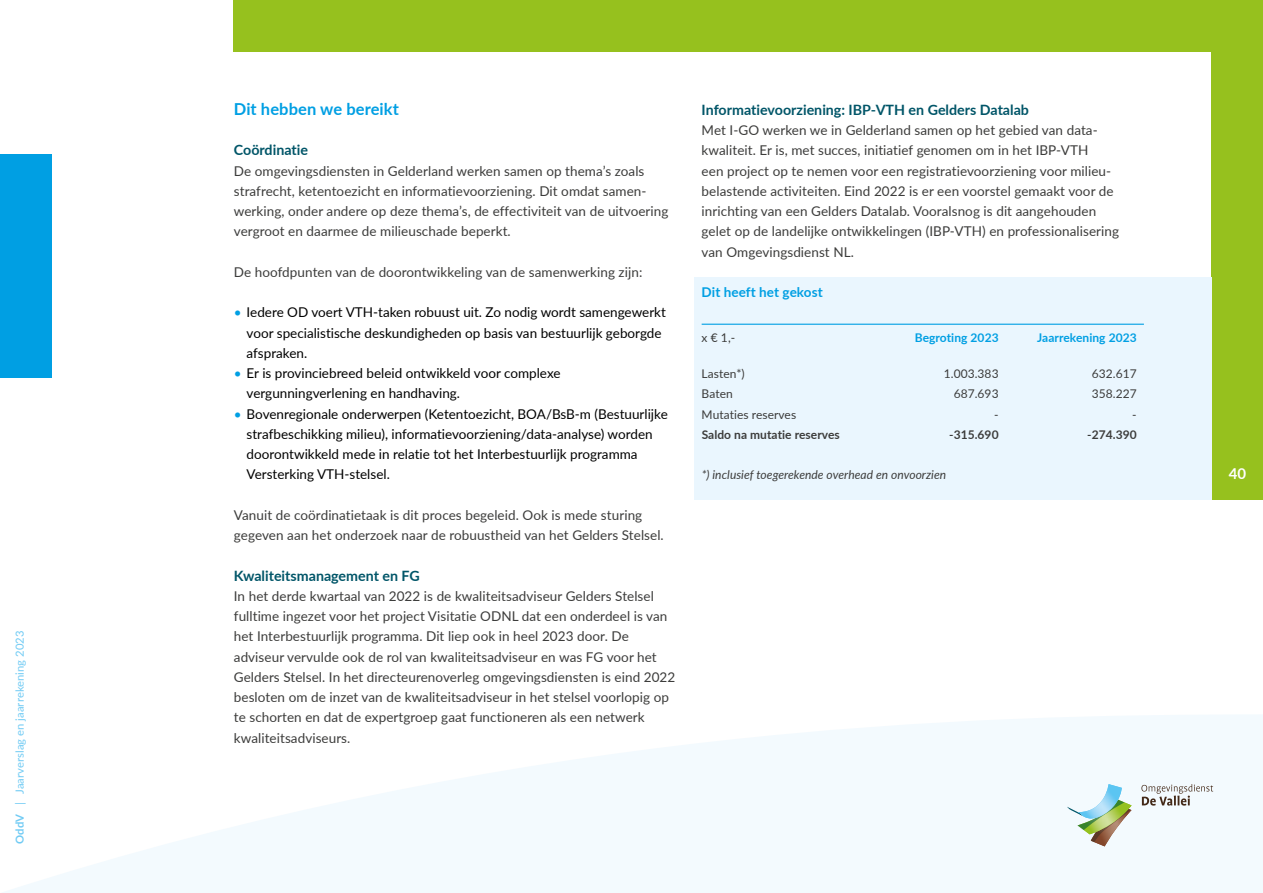
<style>
.page{position:relative;width:1263px;height:893px;background:#fff}
.page>*{position:absolute;margin:0;border:0;box-sizing:border-box;transform-origin:0 0}
.t1{font:700 16.5px "Lato";letter-spacing:.005em;color:#009fe3}
.t2{font:700 15px "Lato";color:#fff}
.t3{font:700 14.25px "Lato";color:#005568}
.t4{font:13.5px/20.2px "Lato";letter-spacing:.005em;color:#3c3c3b}
.t5{font:13.5px/20.2px "Lato";color:#000}
.t6{font:700 13.5px "Lato";letter-spacing:.005em;color:#009fe3}
.t7{font:12px "Lato";letter-spacing:.005em;color:#3c3c3b}
.t8{font:italic 12px "Lato";letter-spacing:.005em;color:#3c3c3b}
.t9{font:700 12px "Lato";letter-spacing:.005em;color:#3c3c3b}
.t10{font:700 12px "Lato";letter-spacing:.005em;color:#009fe3}
.t11{font:11.25px "Lato";letter-spacing:.005em;color:#71cbf4}
.s1{font-weight:700}
.s2{color:#009fe3}
</style>
<div class="page">
<div style="left:1212px;top:0;width:51px;height:500px;background:#96c11e"></div>
<div style="left:234px;top:0;width:1008px;height:51px;background:#96c11e"></div>
<svg style="left:3px;top:715px;width:1260px;height:178px;fill:#f3fafe"></svg>
<div style="left:0;top:154px;width:51px;height:224px;background:#009fe3"></div>
<div style="left:694px;top:277px;width:518px;height:222px;background:#eaf6fe"></div>
<hr style="left:702px;top:324px;width:442px;height:1px;background:#009fe3">
<svg style="left:1141px;top:784px;width:72px;height:22px"></svg>
<svg style="left:1067px;top:784px;width:64px;height:62px"></svg>
<img style="left:1078px;top:784px;width:44px;height:34px">
<p class="t11" style="left:12px;top:844px;width:215px;rotate:-90deg"><span class="s1">OddV</span> | Jaarverslag en jaarrekening 2023</p>
<p class="t1" style="left:234px;top:97px;width:166px">Dit hebben we bereikt</p>
<p class="t3" style="left:234px;top:140px;width:76px">Coördinatie</p>
<p class="t4" style="left:234px;top:160px;width:436px">De omgevingsdiensten in Gelderland werken samen op thema’s zoals strafrecht, ketentoezicht en informatievoorziening. Dit omdat samen&shy;werking, onder andere op deze thema’s, de effectiviteit van de uitvoering vergroot en daarmee de milieuschade beperkt.</p>
<p class="t4" style="left:234px;top:261px;width:410px">De hoofdpunten van de doorontwikkeling van de samenwerking zijn:</p>
<p class="t5" style="left:247px;top:302px;width:421px;text-indent:-13px"><span class="s2">•</span> Iedere OD voert VTH-taken robuust uit. Zo nodig wordt samengewerkt voor specialistische deskundigheden op basis van bestuurlijk geborgde afspraken.</p>
<p class="t5" style="left:247px;top:362px;width:315px;text-indent:-13px"><span class="s2">•</span> Er is provinciebreed beleid ontwikkeld voor complexe vergunningverlening en handhaving.</p>
<p class="t5" style="left:247px;top:403px;width:423px;text-indent:-13px"><span class="s2">•</span> Bovenregionale onderwerpen (Ketentoezicht, BOA/BsB-m (Bestuurlijke strafbeschikking milieu), informatievoorziening/data-analyse) worden doorontwikkeld mede in relatie tot het Interbestuurlijk programma Versterking VTH-stelsel.</p>
<p class="t4" style="left:234px;top:504px;width:431px">Vanuit de coördinatietaak is dit proces begeleid. Ook is mede sturing gegeven aan het onderzoek naar de robuustheid van het Gelders Stelsel.</p>
<p class="t3" style="left:234px;top:565px;width:188px">Kwaliteitsmanagement en FG</p>
<p class="t4" style="left:234px;top:585px;width:443px">In het derde kwartaal van 2022 is de kwaliteitsadviseur Gelders Stelsel fulltime ingezet voor het project Visitatie ODNL dat een onderdeel is van het Interbestuurlijk programma. Dit liep ook in heel 2023 door. De adviseur vervulde ook de rol van kwaliteitsadviseur en was FG voor het Gelders Stelsel. In het directeurenoverleg omgevingsdiensten is eind 2022 besloten om de inzet van de kwaliteitsadviseur in het stelsel voorlopig op te schorten en dat de expertgroep gaat functioneren als een netwerk kwaliteitsadviseurs.</p>
<p class="t3" style="left:702px;top:99px;width:329px">Informatievoorziening: IBP-VTH en Gelders Datalab</p>
<p class="t4" style="left:702px;top:119px;width:419px">Met I-GO werken we in Gelderland samen op het gebied van data&shy;kwaliteit. Er is, met succes, initiatief genomen om in het IBP-VTH<br>een project op te nemen voor een registratievoorziening voor milieu&shy;belastende activiteiten. Eind 2022 is er een voorstel gemaakt voor de inrichting van een Gelders Datalab. Vooralsnog is dit aangehouden gelet op de landelijke ontwikkelingen (IBP-VTH) en professionalisering van Omgevingsdienst NL.</p>
<p class="t6" style="left:702px;top:282px;width:123px">Dit heeft het gekost</p>
<p class="t7" style="left:702px;top:329px;width:35px">x € 1,-</p>
<p class="t10" style="left:915px;top:329px;width:85px">Begroting 2023</p>
<p class="t10" style="left:1037px;top:329px;width:101px">Jaarrekening 2023</p>
<p class="t7" style="left:702px;top:365px;width:45px">Lasten*)</p>
<p class="t7" style="left:944px;top:365px;width:56px">1.003.383</p>
<p class="t7" style="left:1092px;top:365px;width:46px">632.617</p>
<p class="t7" style="left:702px;top:385px;width:33px">Baten</p>
<p class="t7" style="left:954px;top:385px;width:46px">687.693</p>
<p class="t7" style="left:1092px;top:385px;width:46px">358.227</p>
<p class="t7" style="left:702px;top:406px;width:96px">Mutaties reserves</p>
<p class="t7" style="left:994px;top:406px;width:6px">-</p>
<p class="t7" style="left:1132px;top:406px;width:6px">-</p>
<p class="t9" style="left:702px;top:426px;width:140px">Saldo na mutatie reserves</p>
<p class="t9" style="left:949px;top:426px;width:51px">-315.690</p>
<p class="t9" style="left:1087px;top:426px;width:51px">-274.390</p>
<p class="t8" style="left:702px;top:466px;width:246px">*) inclusief toegerekende overhead en onvoorzien</p>
<p class="t2" style="left:1229px;top:463px;width:19px">40</p>
</div>
